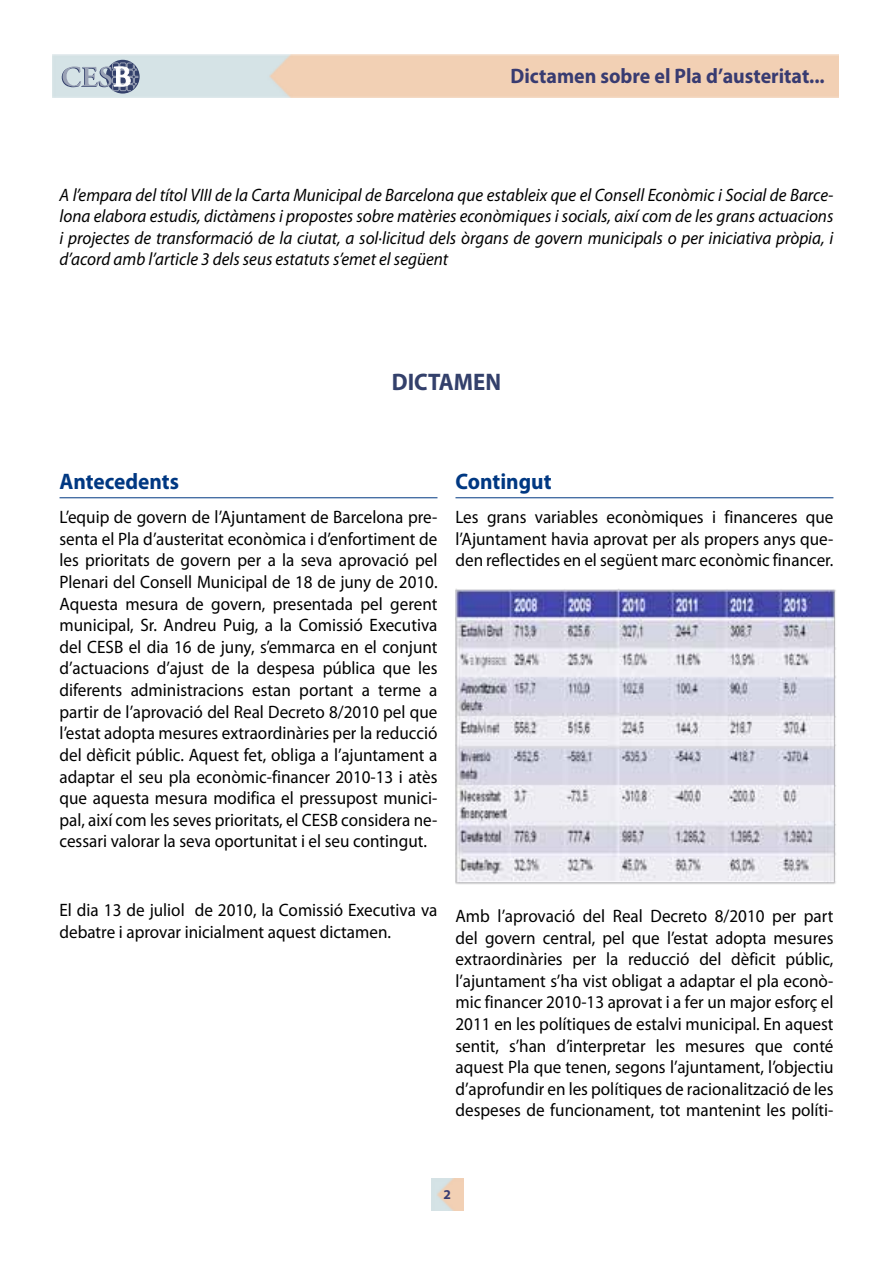
<style>
.page{position:relative;width:893px;height:1263px;background:#fff}
.page>*{position:absolute;margin:0;border:0;box-sizing:border-box;transform-origin:0 0}
.t1{font:700 24px "Myriad Pro";color:#33406b;scale:.95 1}
.t2{font:700 22.5px "Myriad Pro";color:#003882;scale:.95 1}
.t3{font:700 21px "Myriad Pro";color:#383b71;scale:.95 1}
.t4{font:18px/21.6px "Myriad Pro";color:#000;text-align:justify;scale:.95 1}
.t5{font:italic 18px/21.6px "Myriad Pro";color:#000;text-align:justify;scale:.95 1}
.t6{font:700 13.5px "Myriad";color:#383b71}
</style>
<div class="page">
<img style="left:431px;top:1179px;width:32px;height:32px">
<img style="left:52px;top:54px;width:787px;height:44px">
<svg style="left:106px;top:60px;width:34px;height:34px"></svg>
<svg style="left:62px;top:62px;width:77px;height:29px;background:#a7b2c1"></svg>
<hr style="left:60px;top:497px;width:377px;height:1px;background:#003882">
<hr style="left:455px;top:497px;width:378px;height:1px;background:#003882">
<img style="left:455px;top:588px;width:381px;height:296px">
<p class="t3" style="left:510px;top:62px;width:332px">Dictamen sobre el Pla d’austeritat...</p>
<p class="t5" style="left:60px;top:183px;width:816px">A l’empara del títol VIII de la Carta Municipal de Barcelona que estableix que el Consell Econòmic i Social de Barce&shy;lona elabora estudis, dictàmens i propostes sobre matèries econòmiques i socials, així com de les grans actuacions i projectes de transformació de la ciutat, a sol·licitud dels òrgans de govern municipals o per iniciativa pròpia, i d’acord amb l’article 3 dels seus estatuts s’emet el següent</p>
<h1 class="t1" style="left:392px;top:366px;width:117px">DICTAMEN</h1>
<p class="t2" style="left:60px;top:467px;width:127px">Antecedents</p>
<p class="t4" style="left:60px;top:506px;width:399px">L’equip de govern de l’Ajuntament de Barcelona pre&shy;senta el Pla d’austeritat econòmica i d’enfortiment de les prioritats de govern per a la seva aprovació pel Plenari del Consell Municipal de 18 de juny de 2010.<br>Aquesta mesura de govern, presentada pel gerent municipal, Sr. Andreu Puig, a la Comissió Executiva del CESB el dia 16 de juny, s’emmarca en el conjunt d’actuacions d’ajust de la despesa pública que les diferents administracions estan portant a terme a partir de l’aprovació del Real Decreto 8/2010 pel que l’estat adopta mesures extraordinàries per la reducció del dèficit públic. Aquest fet, obliga a l’ajuntament a adaptar el seu pla econòmic-financer 2010-13 i atès que aquesta mesura modifica el pressupost munici&shy;pal, així com les seves prioritats, el CESB considera ne&shy;cessari valorar la seva oportunitat i el seu contingut.</p>
<p class="t2" style="left:455px;top:467px;width:103px">Contingut</p>
<p class="t4" style="left:455px;top:506px;width:399px">Les grans variables econòmiques i financeres que l’Ajuntament havia aprovat per als propers anys que&shy;den reflectides en el següent marc econòmic financer.</p>
<p class="t4" style="left:60px;top:899px;width:399px">El dia 13 de juliol de 2010, la Comissió Executiva va debatre i aprovar inicialment aquest dictamen.</p>
<p class="t4" style="left:455px;top:905px;width:399px">Amb l’aprovació del Real Decreto 8/2010 per part del govern central, pel que l’estat adopta mesures extraordinàries per la reducció del dèficit públic, l’ajuntament s’ha vist obligat a adaptar el pla econò&shy;mic financer 2010-13 aprovat i a fer un major esforç el 2011 en les polítiques de estalvi municipal. En aquest sentit, s’han d’interpretar les mesures que conté aquest Pla que tenen, segons l’ajuntament, l’objectiu d’aprofundir en les polítiques de racionalització de les despeses de funcionament, tot mantenint les políti-</p>
<p class="t6" style="left:443px;top:1187px;width:9px">2</p>
</div>
